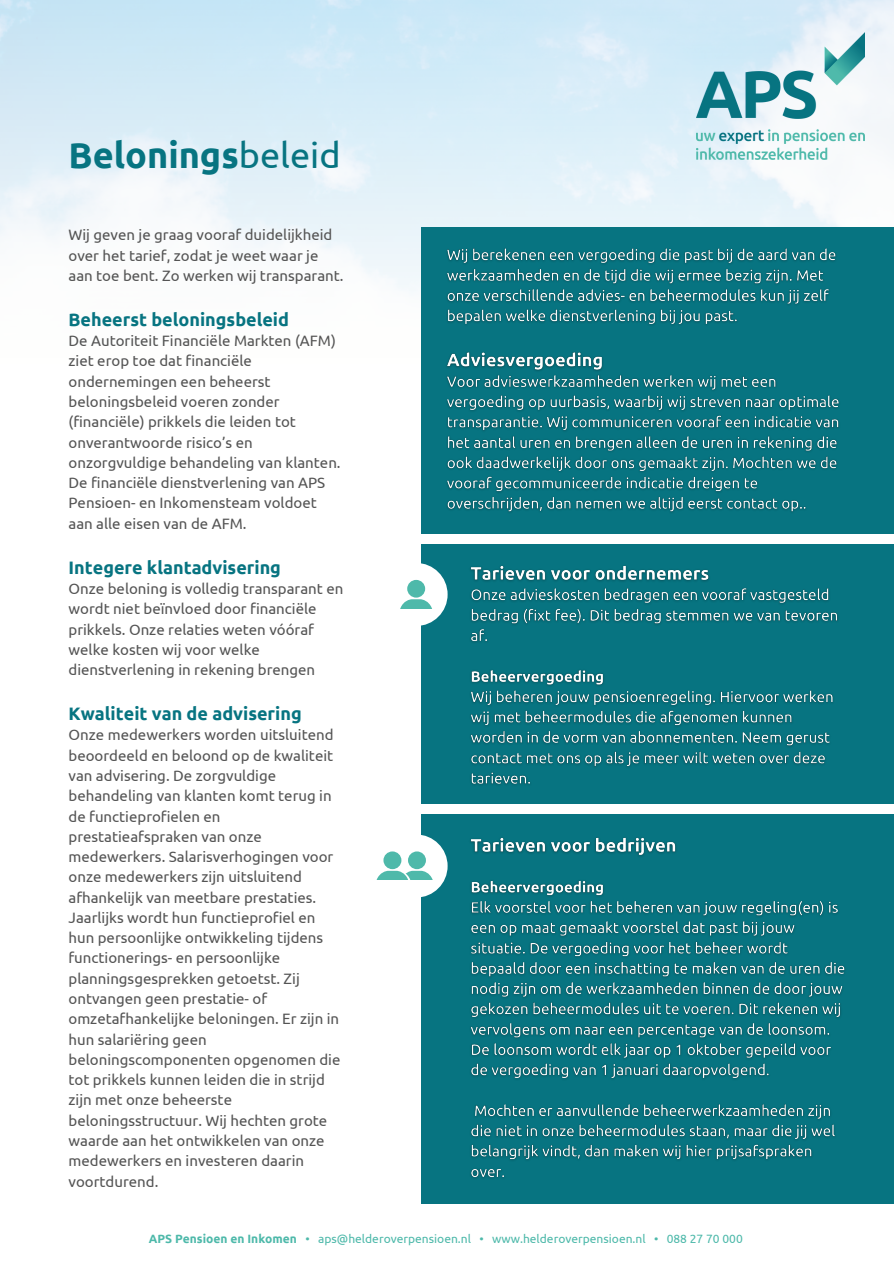
<style>
.page{position:relative;width:894px;height:1264px;background:#fff}
.page>*{position:absolute;margin:0;border:0;box-sizing:border-box;transform-origin:0 0}
.t1{font:700 36px "Ubuntu";color:#077481}
.t2{font:700 18px "Ubuntu";color:#077481}
.t3{font:15px/20.2px "Ubuntu";color:#545454}
.t4{font:12px "Ubuntu";color:#4eb9aa}
.s1{font-weight:400}
.s2{font-weight:700}
</style>
<div class="page">
<svg style="left:0;top:0;width:893px;height:291px"></svg>
<img style="left:696px;top:33px;width:168px;height:126px">
<div style="left:420px;top:544px;width:473px;height:259px;background:#077481"></div>
<div style="left:420px;top:227px;width:473px;height:306px;background:#077481"></div>
<div style="left:420px;top:814px;width:473px;height:389px;background:#077481"></div>
<div style="left:384px;top:834px;width:63px;height:63px;background:#fff;border-radius:50%"></div>
<div style="left:384px;top:563px;width:63px;height:63px;background:#fff;border-radius:50%"></div>
<div style="left:407px;top:580px;width:18px;height:17px;background:#4eb9aa;border-radius:50%"></div>
<svg style="left:400px;top:599px;width:32px;height:9px"></svg>
<img style="left:447px;top:248px;width:392px;height:264px">
<img style="left:470px;top:837px;width:375px;height:341px">
<img style="left:470px;top:565px;width:368px;height:220px">
<div style="left:408px;top:851px;width:18px;height:18px;background:#4eb9aa;border-radius:50%"></div>
<svg style="left:385px;top:851px;width:18px;height:18px"></svg>
<div style="left:383px;top:851px;width:18px;height:18px;background:#4eb9aa;border-radius:50%"></div>
<svg style="left:377px;top:870px;width:56px;height:9px"></svg>
<h1 class="t1" style="left:68px;top:134px;width:273px">Belonings<span class="s1">beleid</span></h1>
<p class="t3" style="left:68px;top:224px;width:276px">Wij geven je graag vooraf duidelijkheid over het tarief, zodat je weet waar je aan toe bent. Zo werken wij transparant.</p>
<p class="t2" style="left:68px;top:309px;width:222px">Beheerst beloningsbeleid</p>
<p class="t3" style="left:68px;top:330px;width:273px">De Autoriteit Financiële Markten (AFM) ziet erop toe dat financiële ondernemingen een beheerst beloningsbeleid voeren zonder (financiële) prikkels die leiden tot onverantwoorde risico’s en onzorgvuldige behandeling van klanten.<br>De financiële dienstverlening van APS Pensioen- en Inkomensteam voldoet aan alle eisen van de AFM.</p>
<p class="t2" style="left:68px;top:557px;width:214px">Integere klantadvisering</p>
<p class="t3" style="left:68px;top:578px;width:276px">Onze beloning is volledig transparant en wordt niet beïnvloed door financiële prikkels. Onze relaties weten vóóraf welke kosten wij voor welke dienstverlening in rekening brengen</p>
<p class="t2" style="left:68px;top:703px;width:234px">Kwaliteit van de advisering</p>
<p class="t3" style="left:68px;top:724px;width:273px">Onze medewerkers worden uitsluitend beoordeeld en beloond op de kwaliteit van advisering. De zorgvuldige behandeling van klanten komt terug in de functieprofielen en prestatieafspraken van onze medewerkers. Salarisverhogingen voor onze medewerkers zijn uitsluitend afhankelijk van meetbare prestaties.<br>Jaarlijks wordt hun functieprofiel en hun persoonlijke ontwikkeling tijdens functionerings- en persoonlijke planningsgesprekken getoetst. Zij ontvangen geen prestatie- of omzetafhankelijke beloningen. Er zijn in hun salariëring geen beloningscomponenten opgenomen die tot prikkels kunnen leiden die in strijd zijn met onze beheerste beloningsstructuur. Wij hechten grote waarde aan het ontwikkelen van onze medewerkers en investeren daarin voortdurend.</p>
<p class="t4" style="left:149px;top:1231px;width:595px"><span class="s2">APS Pensioen en Inkomen</span> • aps@helderoverpensioen.nl • www.helderoverpensioen.nl • 088 27 70 000</p>
</div>
